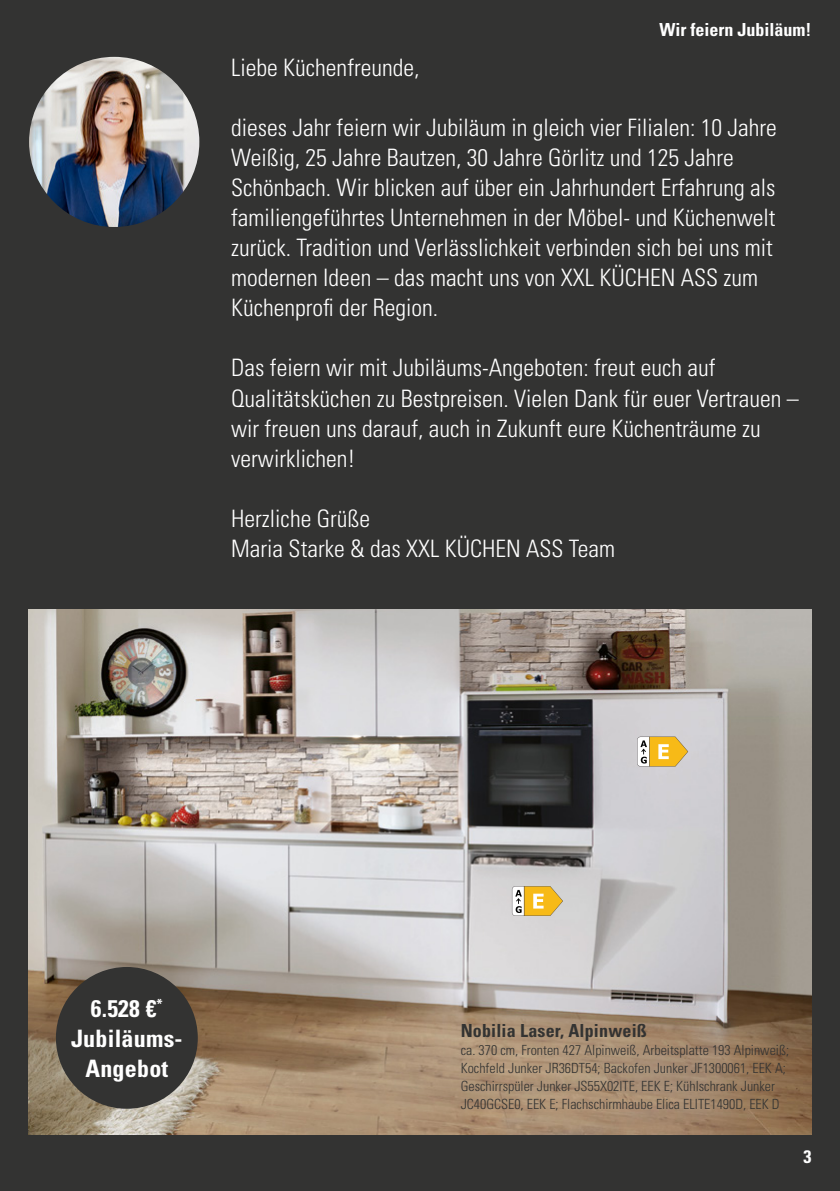
<style>
.page{position:relative;width:840px;height:1191px;background:#fff}
.page>*{position:absolute;margin:0;border:0;box-sizing:border-box;transform-origin:0 0}
.t1{font:300 condensed 24px/30px "Univers LT Std";color:#fff}
.t2{font:700 condensed 24px/30px "Univers LT Std";letter-spacing:.01em;color:#fff;text-align:center}
.t3{font:700 condensed 18px "Univers LT Std";letter-spacing:.01em;color:#333332}
.t4{font:700 condensed 18px "Univers LT Std";color:#fff}
.t5{font:300 condensed 14px/18px "Univers LT Std";color:#333332}
</style>
<div class="page">
<div style="left:0;top:0;width:839px;height:1191px;background:#333332"></div>
<img style="left:28px;top:609px;width:783px;height:525px">
<img style="left:29px;top:57px;width:170px;height:170px;border-radius:85px">
<svg style="left:636px;top:736px;width:51px;height:30px;background:#e4c36d"></svg>
<svg style="left:511px;top:886px;width:51px;height:30px;background:#e3c26b"></svg>
<div style="left:56px;top:967px;width:142px;height:141px;background:#333332;border-radius:50%"></div>
<p class="t1" style="left:231px;top:53px;width:189px">Liebe Küchenfreunde,</p>
<p class="t4" style="left:659px;top:18px;width:153px">Wir feiern Jubiläum!</p>
<p class="t1" style="left:231px;top:113px;width:546px">dieses Jahr feiern wir Jubiläum in gleich vier Filialen: 10 Jahre Weißig, 25 Jahre Bautzen, 30 Jahre Görlitz und 125 Jahre Schönbach. Wir blicken auf über ein Jahrhundert Erfahrung als familiengeführtes Unternehmen in der Möbel- und Küchenwelt zurück. Tradition und Verlässlichkeit verbinden sich bei uns mit modernen Ideen – das macht uns von XXL KÜCHEN ASS zum Küchenprofi der Region.</p>
<p class="t1" style="left:231px;top:353px;width:568px">Das feiern wir mit Jubiläums-Angeboten: freut euch auf Qualitätsküchen zu Bestpreisen. Vielen Dank für euer Vertrauen – wir freuen uns darauf, auch in Zukunft eure Küchenträume zu verwirklichen!</p>
<p class="t1" style="left:231px;top:503px;width:385px">Herzliche Grüße<br>Maria Starke &amp; das XXL KÜCHEN ASS Team</p>
<p class="t2" style="left:71px;top:993px;width:113px">6.528 €<sup>*<br></sup>Jubiläums-<br>Angebot</p>
<p class="t3" style="left:460px;top:1019px;width:188px">Nobilia Laser, Alpinweiß</p>
<p class="t5" style="left:460px;top:1040px;width:330px">ca. 370 cm, Fronten 427 Alpinweiß, Arbeitsplatte 193 Alpinweiß; Kochfeld Junker JR36DT54; Backofen Junker JF1300061, EEK A; Geschirrspüler Junker JS55X02ITE, EEK E; Kühlschrank Junker JC40GCSE0, EEK E; Flachschirmhaube Elica ELITE1490D, EEK D</p>
<p class="t4" style="left:803px;top:1145px;width:9px">3</p>
</div>
